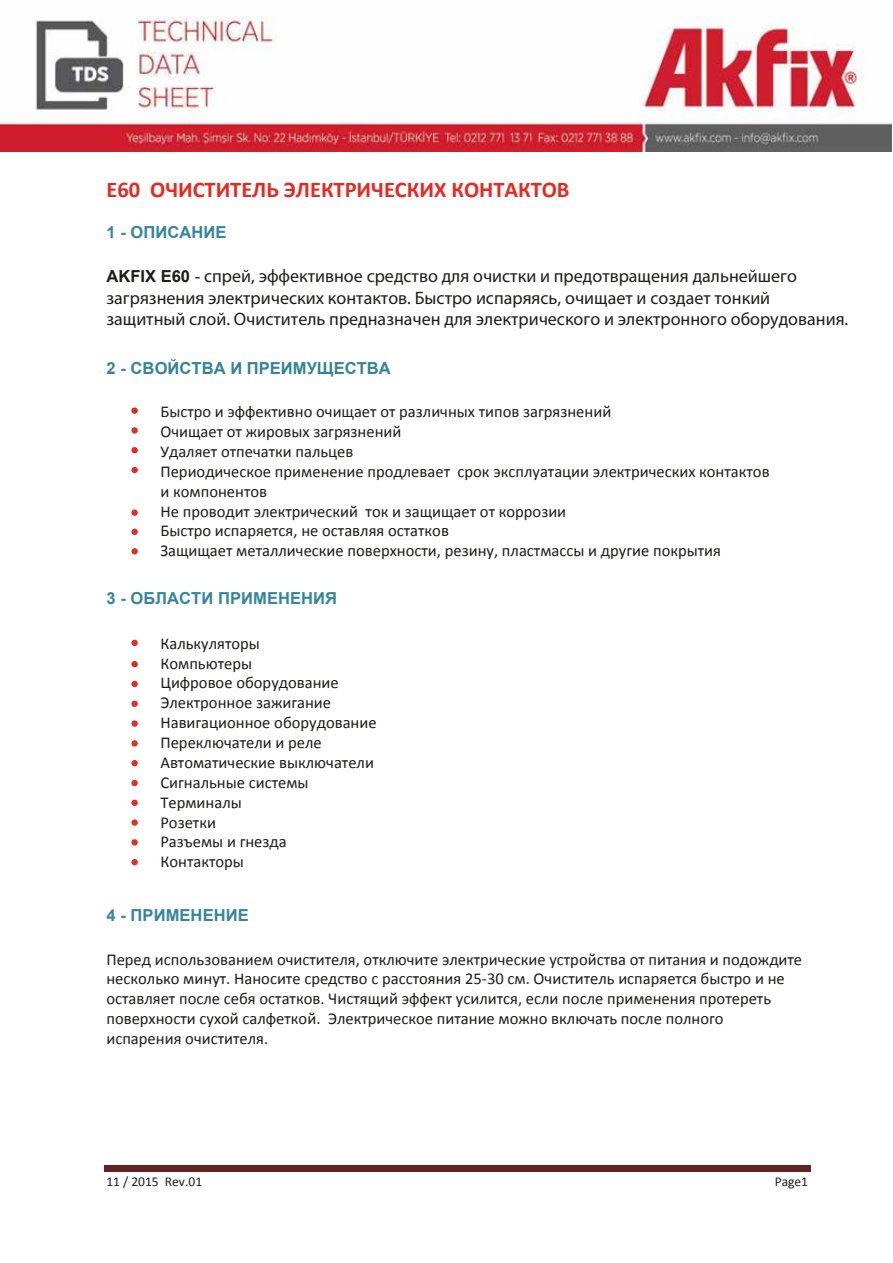
<style>
.page{position:relative;width:893px;height:1263px;background:#fff}
.page>*{position:absolute;margin:0;border:0;box-sizing:border-box;transform-origin:0 0}
.t1{font:700 22.5px "Calibri";color:#e42a23}
.t2{font:18px/21.6px "Myriad Pro";color:#1d1d1b}
.t3{font:16.5px/19.8px "Calibri";color:#1d1d1b}
.t4{font:700 16.5px "Arial";letter-spacing:.005em;color:#36859c}
.t5{font:700 16.5px "Arial";color:#358398}
.t6{font:13.5px "Calibri";color:#1d1d1b}
.s1{font-family:"Arial";font-weight:700;font-size:16.5px}
.s2{font-family:"Arial";font-size:16.5px}
</style>
<div class="page">
<hr style="left:104px;top:1165px;width:706px;height:4px;background:#622423">
<hr style="left:104px;top:1171px;width:706px;height:1px;background:#622423">
<img style="left:0;top:16px;width:892px;height:136px">
<div style="left:131px;top:407px;width:7px;height:7px;background:#e22922;border-radius:50%"></div>
<div style="left:131px;top:529px;width:7px;height:6px;background:#e32d25;border-radius:50%"></div>
<div style="left:131px;top:427px;width:7px;height:7px;background:#e32d25;border-radius:50%"></div>
<div style="left:131px;top:467px;width:7px;height:6px;background:#e32d25;border-radius:50%"></div>
<div style="left:131px;top:447px;width:7px;height:6px;background:#e32d25;border-radius:50%"></div>
<div style="left:131px;top:509px;width:7px;height:7px;background:#e32d25;border-radius:50%"></div>
<div style="left:131px;top:548px;width:7px;height:6px;background:#e32d25;border-radius:50%"></div>
<div style="left:131px;top:640px;width:7px;height:6px;background:#e32d25;border-radius:50%"></div>
<div style="left:131px;top:661px;width:7px;height:6px;background:#e22922;border-radius:50%"></div>
<div style="left:131px;top:740px;width:7px;height:6px;background:#e32d25;border-radius:50%"></div>
<div style="left:131px;top:681px;width:7px;height:6px;background:#e32d25;border-radius:50%"></div>
<div style="left:131px;top:720px;width:7px;height:7px;background:#e32d25;border-radius:50%"></div>
<div style="left:131px;top:700px;width:7px;height:7px;background:#e32d25;border-radius:50%"></div>
<div style="left:131px;top:760px;width:7px;height:6px;background:#e32d25;border-radius:50%"></div>
<div style="left:131px;top:839px;width:7px;height:6px;background:#e32d25;border-radius:50%"></div>
<div style="left:131px;top:780px;width:7px;height:6px;background:#e32d25;border-radius:50%"></div>
<div style="left:131px;top:819px;width:7px;height:7px;background:#e32d25;border-radius:50%"></div>
<div style="left:131px;top:799px;width:7px;height:7px;background:#e32d25;border-radius:50%"></div>
<div style="left:131px;top:859px;width:7px;height:6px;background:#e32d25;border-radius:50%"></div>
<h1 class="t1" style="left:106px;top:175px;width:465px">E60 ОЧИСТИТЕЛЬ ЭЛЕКТРИЧЕСКИХ КОНТАКТОВ</h1>
<p class="t4" style="left:106px;top:221px;width:122px">1 - ОПИСАНИЕ</p>
<p class="t2" style="left:106px;top:265px;width:743px"><span class="s1">AKFIX E60</span> <span class="s2">-</span> спрей, эффективное средство для очистки и предотвращения дальнейшего загрязнения электрических контактов. Быстро испаряясь, очищает и создает тонкий защитный слой. Очиститель предназначен для электрического и электронного оборудования.</p>
<p class="t5" style="left:106px;top:357px;width:286px">2 - СВОЙСТВА И ПРЕИМУЩЕСТВА</p>
<p class="t3" style="left:160px;top:402px;width:611px">Быстро и эффективно очищает от различных типов загрязнений<br>Очищает от жировых загрязнений<br>Удаляет отпечатки пальцев<br>Периодическое применение продлевает срок эксплуатации электрических контактов и компонентов<br>Не проводит электрический ток и защищает от коррозии<br>Быстро испаряется, не оставляя остатков<br>Защищает металлические поверхности, резину, пластмассы и другие покрытия</p>
<p class="t4" style="left:106px;top:587px;width:232px">3 - ОБЛАСТИ ПРИМЕНЕНИЯ</p>
<p class="t3" style="left:160px;top:633px;width:218px">Калькуляторы<br>Компьютеры<br>Цифровое оборудование<br>Электронное зажигание<br>Навигационное оборудование<br>Переключатели и реле<br>Автоматические выключатели<br>Сигнальные системы<br>Терминалы<br>Розетки<br>Разъемы и гнезда<br>Контакторы</p>
<p class="t4" style="left:106px;top:904px;width:144px">4 - ПРИМЕНЕНИЕ</p>
<p class="t3" style="left:106px;top:949px;width:697px">Перед использованием очистителя, отключите электрические устройства от питания и подождите несколько минут. Наносите средство с расстояния 25-30 см. Очиститель испаряется быстро и не оставляет после себя остатков. Чистящий эффект усилится, если после применения протереть поверхности сухой салфеткой. Электрическое питание можно включать после полного испарения очистителя.</p>
<p class="t6" style="left:106px;top:1173px;width:97px">11 / 2015 Rev.01</p>
<p class="t6" style="left:775px;top:1173px;width:35px">Page1</p>
</div>
